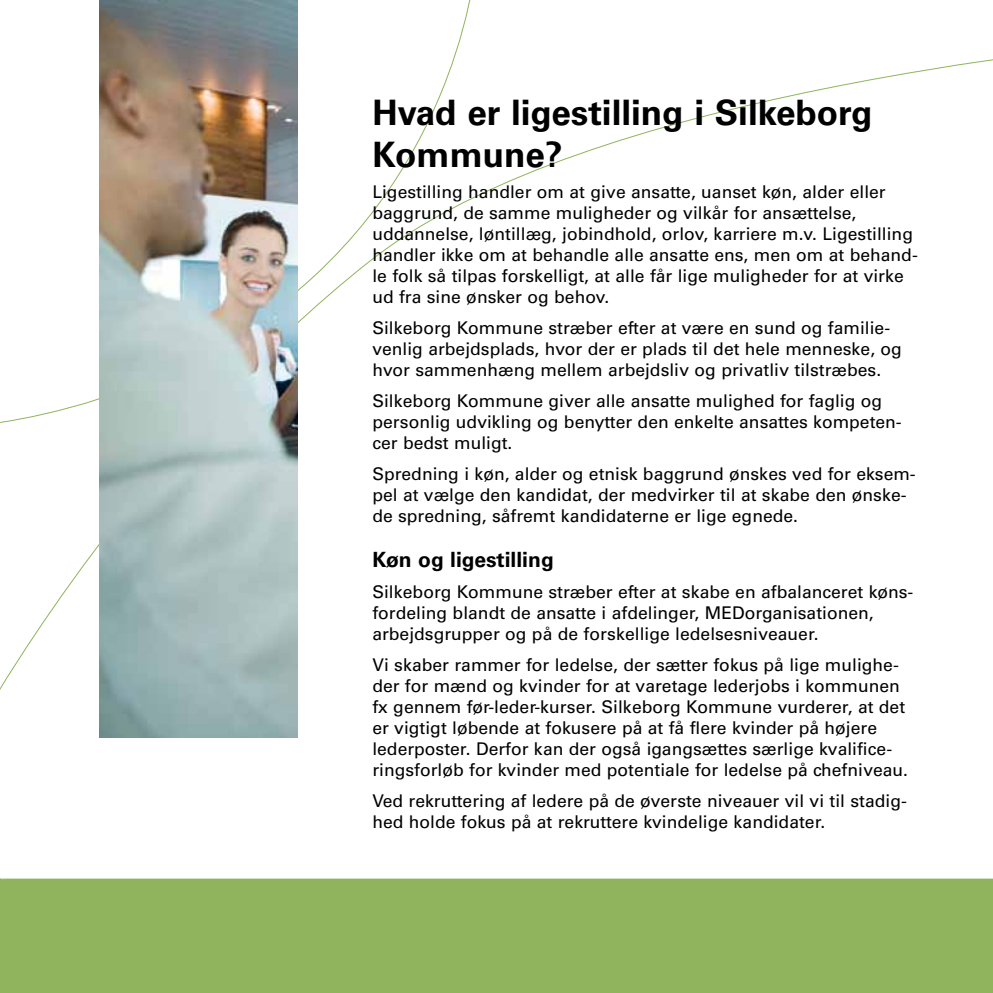
<style>
.page{position:relative;width:993px;height:993px;background:#fff}
.page>*{position:absolute;margin:0;border:0;box-sizing:border-box;transform-origin:0 0}
.t1{font:700 35px/42px "Univers LT Std";color:#000}
.t2{font:700 21px "Univers LT Std";color:#000}
.t3{font:17.5px/21px "Univers LT Std";color:#000}
</style>
<div class="page">
<div style="left:0;top:878px;width:992px;height:114px;background:#90b45e"></div>
<svg style="left:0;top:0;width:479px;height:423px"></svg>
<img style="left:99px;top:0;width:199px;height:737px">
<h1 class="t1" style="left:372px;top:92px;width:501px">Hvad er ligestilling i Silkeborg<br>Kommune?</h1>
<p class="t3" style="left:372px;top:181px;width:547px">Ligestilling handler om at give ansatte, uanset køn, alder eller baggrund, de samme muligheder og vilkår for ansættelse, uddannelse, løntillæg, jobindhold, orlov, karriere m.v. Ligestilling handler ikke om at behandle alle ansatte ens, men om at behand&shy;le folk så tilpas forskelligt, at alle får lige muligheder for at virke ud fra sine ønsker og behov.</p>
<p class="t3" style="left:372px;top:317px;width:531px">Silkeborg Kommune stræber efter at være en sund og familie&shy;venlig arbejdsplads, hvor der er plads til det hele menneske, og hvor sammenhæng mellem arbejdsliv og privatliv tilstræbes.</p>
<p class="t3" style="left:372px;top:390px;width:530px">Silkeborg Kommune giver alle ansatte mulighed for faglig og personlig udvikling og benytter den enkelte ansattes kompeten&shy;cer bedst muligt.</p>
<p class="t3" style="left:372px;top:463px;width:544px">Spredning i køn, alder og etnisk baggrund ønskes ved for eksem&shy;pel at vælge den kandidat, der medvirker til at skabe den ønske&shy;de spredning, såfremt kandidaterne er lige egnede.</p>
<p class="t2" style="left:372px;top:547px;width:183px">Køn og ligestilling</p>
<p class="t3" style="left:372px;top:581px;width:542px">Silkeborg Kommune stræber efter at skabe en afbalanceret køns&shy;fordeling blandt de ansatte i afdelinger, MEDorganisationen, arbejdsgrupper og på de forskellige ledelsesniveauer.</p>
<p class="t3" style="left:372px;top:654px;width:537px">Vi skaber rammer for ledelse, der sætter fokus på lige mulighe&shy;der for mænd og kvinder for at varetage lederjobs i kommunen fx gennem før-leder-kurser. Silkeborg Kommune vurderer, at det er vigtigt løbende at fokusere på at få flere kvinder på højere lederposter. Derfor kan der også igangsættes særlige kvalifice&shy;ringsforløb for kvinder med potentiale for ledelse på chefniveau.</p>
<p class="t3" style="left:372px;top:789px;width:536px">Ved rekruttering af ledere på de øverste niveauer vil vi til stadig&shy;hed holde fokus på at rekruttere kvindelige kandidater.</p>
</div>
